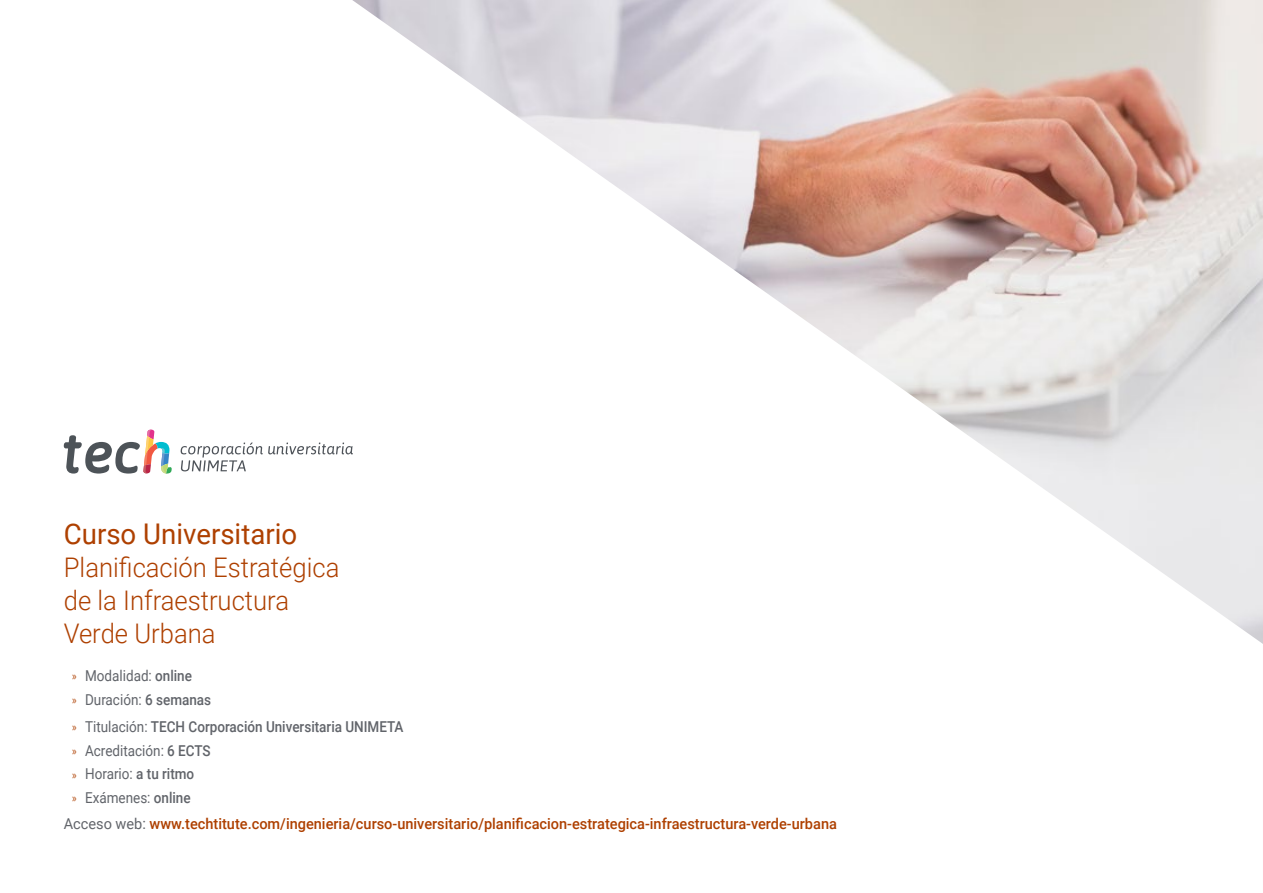
<style>
.page{position:relative;width:1263px;height:893px;background:#fff}
.page>*{position:absolute;margin:0;border:0;box-sizing:border-box;transform-origin:0 0}
.t1{font:28.5px "Roboto";color:#ae4000}
.t2{font:300 27px/33px "Roboto";color:#ae4000;scale:.95 1}
.t3{font:500 15px "Roboto";color:#ae4000}
.t4{font:500 15px/23.7px "Roboto";color:#61646a;scale:.9 1}
.t5{font:15px/23.7px "Roboto";color:#61646a;scale:.9 1}
.s1{font-family:"Myriad Pro";font-size:12px;color:#ae4000}
.s2{font-weight:500}
.s3{font-family:"Myriad Pro";font-weight:400;font-size:12px;color:#ae4000}
.s4{font-weight:400}
.s5{font-weight:400;color:#61646a}
</style>
<div class="page">
<img style="left:352px;top:0;width:911px;height:644px">
<svg style="left:64px;top:430px;width:108px;height:44px"></svg>
<svg style="left:181px;top:443px;width:172px;height:28px"></svg>
<h1 class="t1" style="left:64px;top:514px;width:235px">Curso Universitario</h1>
<h2 class="t2" style="left:64px;top:550px;width:292px">Planificación Estratégica de la Infraestructura<br>Verde Urbana</h2>
<p class="t5" style="left:72px;top:663px;width:156px"><span class="s1">»</span> Modalidad: <span class="s2">online<br></span><span class="s1">»</span> Duración: <span class="s2">6 semanas</span></p>
<p class="t4" style="left:72px;top:714px;width:370px"><span class="s3">»</span> <span class="s4">Titulación:</span> TECH Corporación Universitaria UNIMETA <span class="s3">»</span> <span class="s4">Acreditación:</span> 6 ECTS<br><span class="s3">»</span> <span class="s4">Horario:</span> a tu ritmo<br><span class="s3">»</span> <span class="s4">Exámenes:</span> online</p>
<p class="t3" style="left:64px;top:813px;width:775px"><span class="s5">Acceso web:</span> www.techtitute.com/ingenieria/curso-universitario/planificacion-estrategica-infraestructura-verde-urbana</p>
</div>
